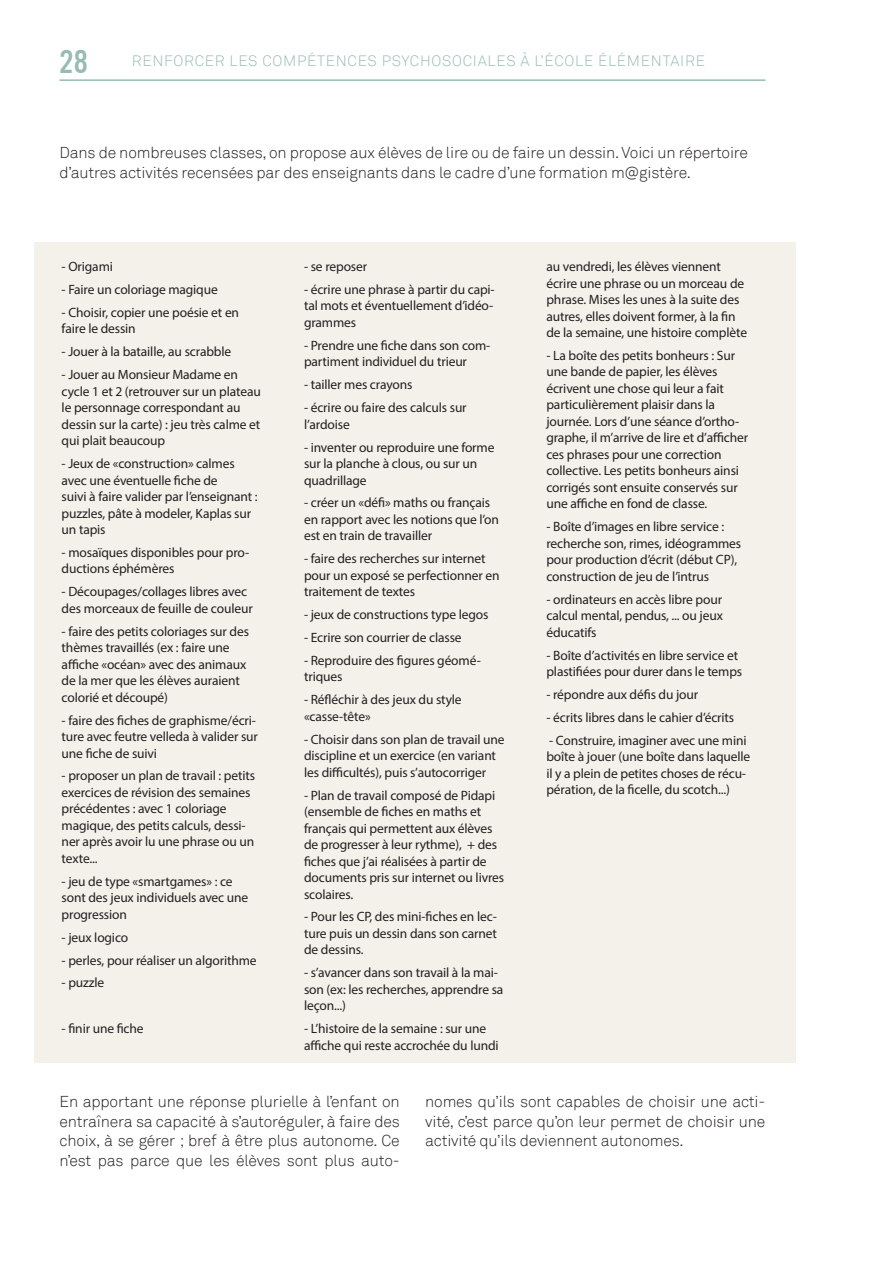
<style>
.page{position:relative;width:893px;height:1263px;background:#fff}
.page>*{position:absolute;margin:0;border:0;box-sizing:border-box;transform-origin:0 0}
.t1{font:34.5px "Alternate Becker 3";color:#97bcb2}
.t2{font:300 15.75px/19.5px "Akkurat";letter-spacing:-.01em;color:#231f20;text-align:justify}
.t3{font:300 15px "Akkurat";letter-spacing:.05em;color:#97bcb2}
.t4{font:13.5px/16.5px "Myriad Pro";letter-spacing:-.01em;color:#231f20}
</style>
<div class="page">
<hr style="left:60px;top:79px;width:705px;height:2px;background:#97bcb2">
<div style="left:34px;top:242px;width:761px;height:820px;background:#f4f0ea"></div>
<h1 class="t1" style="left:60px;top:44px;width:30px">28</h1>
<p class="t3" style="left:132px;top:52px;width:575px">RENFORCER LES COMPÉTENCES PSYCHOSOCIALES À L’ÉCOLE ÉLÉMENTAIRE</p>
<p class="t2" style="left:60px;top:143px;width:690px">Dans de nombreuses classes, on propose aux élèves de lire ou de faire un dessin.Voici un répertoire d’autres activités recensées par des enseignants dans le cadre d’une formation m@gistère.</p>
<p class="t4" style="left:62px;top:258px;width:53px">- Origami</p>
<p class="t4" style="left:62px;top:281px;width:158px">- Faire un coloriage magique</p>
<p class="t4" style="left:62px;top:304px;width:179px">- Choisir, copier une poésie et en faire le dessin</p>
<p class="t4" style="left:62px;top:343px;width:171px">- Jouer à la bataille, au scrabble</p>
<p class="t4" style="left:62px;top:366px;width:201px">- Jouer au Monsieur Madame en cycle 1 et 2 (retrouver sur un plateau le personnage correspondant au dessin sur la carte) : jeu très calme et qui plait beaucoup</p>
<p class="t4" style="left:62px;top:455px;width:198px">- Jeux de «construction» calmes avec une éventuelle fiche de<br>suivi à faire valider par l’enseignant : puzzles, pâte à modeler, Kaplas sur un tapis</p>
<p class="t4" style="left:62px;top:544px;width:189px">- mosaïques disponibles pour pro&shy;ductions éphémères</p>
<p class="t4" style="left:62px;top:583px;width:193px">- Découpages/collages libres avec des morceaux de feuille de couleur</p>
<p class="t4" style="left:62px;top:623px;width:189px">- faire des petits coloriages sur des thèmes travaillés (ex : faire une affiche «océan» avec des animaux de la mer que les élèves auraient colorié et découpé)</p>
<p class="t4" style="left:62px;top:711px;width:198px">- faire des fiches de graphisme/écri&shy;ture avec feutre velleda à valider sur une fiche de suivi</p>
<p class="t4" style="left:62px;top:767px;width:195px">- proposer un plan de travail : petits exercices de révision des semaines précédentes : avec 1 coloriage magique, des petits calculs, dessi&shy;ner après avoir lu une phrase ou un texte...</p>
<p class="t4" style="left:62px;top:873px;width:188px">- jeu de type «smartgames» : ce sont des jeux individuels avec une progression</p>
<p class="t4" style="left:62px;top:929px;width:68px">- jeux logico</p>
<p class="t4" style="left:62px;top:951px;width:197px">- perles, pour réaliser un algorithme</p>
<p class="t4" style="left:62px;top:974px;width:44px">- puzzle</p>
<p class="t4" style="left:62px;top:1020px;width:84px">- finir une fiche</p>
<p class="t4" style="left:304px;top:258px;width:65px">- se reposer</p>
<p class="t4" style="left:304px;top:281px;width:192px;text-align:justify">- écrire une phrase à partir du capi&shy;tal mots et éventuellement d’idéo&shy;grammes</p>
<p class="t4" style="left:304px;top:337px;width:188px">- Prendre une fiche dans son com&shy;partiment individuel du trieur</p>
<p class="t4" style="left:304px;top:376px;width:110px">- tailler mes crayons</p>
<p class="t4" style="left:304px;top:399px;width:164px">- écrire ou faire des calculs sur l’ardoise</p>
<p class="t4" style="left:304px;top:438px;width:192px">- inventer ou reproduire une forme sur la planche à clous, ou sur un quadrillage</p>
<p class="t4" style="left:304px;top:494px;width:196px">- créer un «défi» maths ou français en rapport avec les notions que l’on est en train de travailler</p>
<p class="t4" style="left:304px;top:550px;width:197px">- faire des recherches sur internet pour un exposé se perfectionner en traitement de textes</p>
<p class="t4" style="left:304px;top:606px;width:186px">- jeux de constructions type legos</p>
<p class="t4" style="left:304px;top:629px;width:159px">- Ecrire son courrier de classe</p>
<p class="t4" style="left:304px;top:652px;width:178px">- Reproduire des figures géomé&shy;triques</p>
<p class="t4" style="left:304px;top:691px;width:159px">- Réfléchir à des jeux du style «casse-tête»</p>
<p class="t4" style="left:304px;top:731px;width:202px">- Choisir dans son plan de travail une discipline et un exercice (en variant les difficultés), puis s’autocorriger</p>
<p class="t4" style="left:304px;top:787px;width:202px">- Plan de travail composé de Pidapi (ensemble de fiches en maths et français qui permettent aux élèves de progresser à leur rythme), + des fiches que j’ai réalisées à partir de documents pris sur internet ou livres scolaires.</p>
<p class="t4" style="left:304px;top:908px;width:194px;text-align:justify">- Pour les CP, des mini-fiches en lec&shy;ture puis un dessin dans son carnet de dessins.</p>
<p class="t4" style="left:304px;top:964px;width:201px">- s’avancer dans son travail à la mai&shy;son (ex: les recherches, apprendre sa leçon...)</p>
<p class="t4" style="left:304px;top:1020px;width:196px">- L’histoire de la semaine : sur une affiche qui reste accrochée du lundi</p>
<p class="t4" style="left:546px;top:258px;width:202px">au vendredi, les élèves viennent écrire une phrase ou un morceau de phrase. Mises les unes à la suite des autres, elles doivent former, à la fin de la semaine, une histoire complète</p>
<p class="t4" style="left:546px;top:347px;width:203px">- La boîte des petits bonheurs : Sur une bande de papier, les élèves écrivent une chose qui leur a fait particulièrement plaisir dans la journée. Lors d’une séance d’ortho&shy;graphe, il m’arrive de lire et d’afficher ces phrases pour une correction collective. Les petits bonheurs ainsi corrigés sont ensuite conservés sur une affiche en fond de classe.</p>
<p class="t4" style="left:546px;top:518px;width:196px">- Boîte d’images en libre service : recherche son, rimes, idéogrammes pour production d’écrit (début CP), construction de jeu de l’intrus</p>
<p class="t4" style="left:546px;top:591px;width:178px;text-align:justify">- ordinateurs en accès libre pour calcul mental, pendus, ... ou jeux éducatifs</p>
<p class="t4" style="left:546px;top:647px;width:197px">- Boîte d’activités en libre service et plastifiées pour durer dans le temps</p>
<p class="t4" style="left:546px;top:686px;width:153px">- répondre aux défis du jour</p>
<p class="t4" style="left:546px;top:709px;width:189px">- écrits libres dans le cahier d’écrits</p>
<p class="t4" style="left:546px;top:732px;width:205px">- Construire, imaginer avec une mini boîte à jouer (une boîte dans laquelle il y a plein de petites choses de récu&shy;pération, de la ficelle, du scotch...)</p>
<p class="t2" style="left:60px;top:1092px;width:342px">En apportant une réponse plurielle à l’enfant on entraînera sa capacité à s’autoréguler, à faire des choix, à se gérer ; bref à être plus autonome. Ce n’est pas parce que les élèves sont plus auto-</p>
<p class="t2" style="left:425px;top:1092px;width:342px">nomes qu’ils sont capables de choisir une acti&shy;vité, c’est parce qu’on leur permet de choisir une activité qu’ils deviennent autonomes.</p>
</div>
